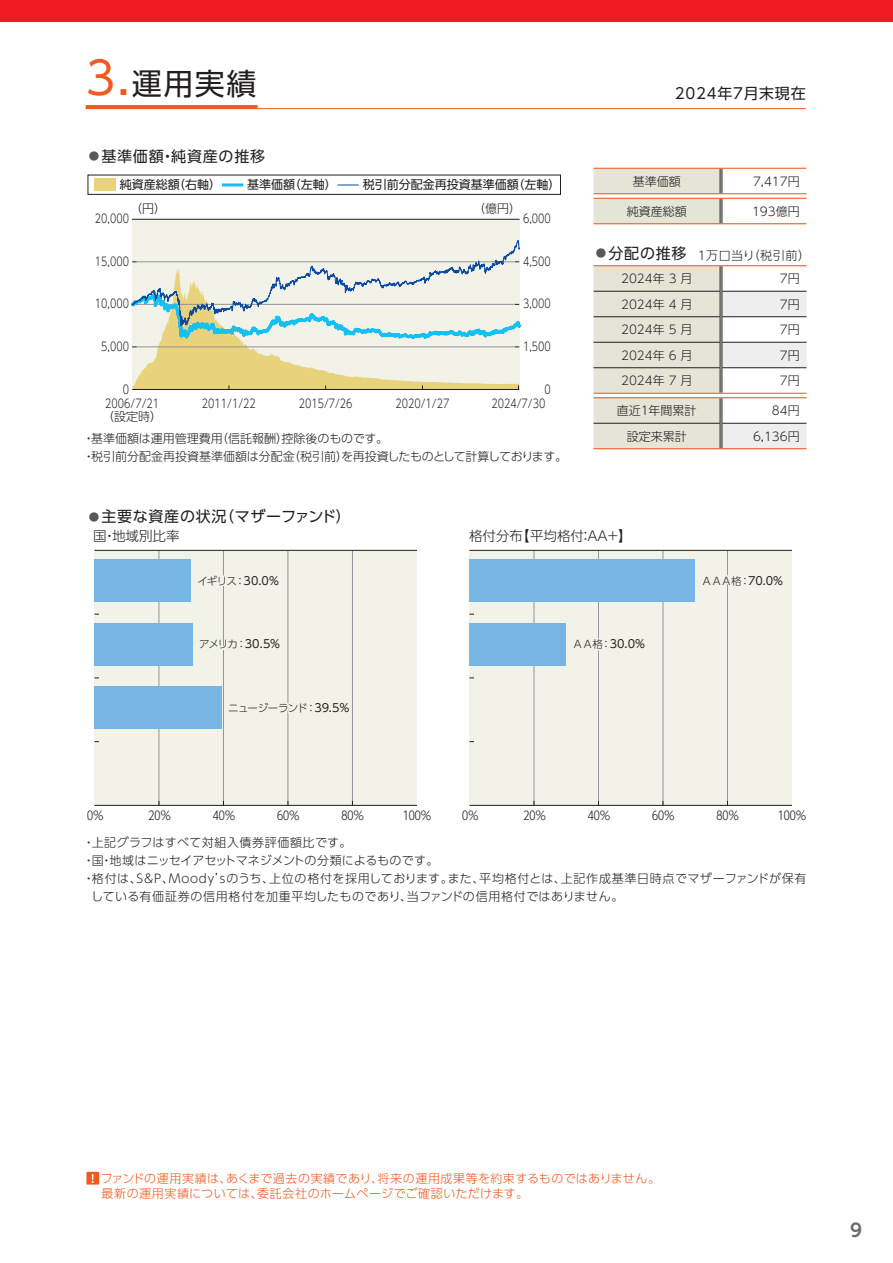
<style>
.page{position:relative;width:893px;height:1263px;background:#fff}
.page>*{position:absolute;margin:0;border:0;box-sizing:border-box;transform-origin:0 0}
.t1{font:30px "UD Shin Go Pro";color:#231f20}
.t2{font:700 18px "UD Shin Go Pro De";color:#6c6d70}
.t3{font:15px "UD Shin Go Pro";letter-spacing:.05em;color:#231f20}
.t4{font:300 13.5px "UD Shin Go Pro";color:#231f20}
.t5{font:300 12px/22px "UD Shin Go Pro";color:#231f20}
.t6{font:300 12px "UD Shin Go Pro";color:#231f20;scale:.8 1}
.t7{font:300 12px/15px "UD Shin Go Pro";letter-spacing:.03em;color:#f15921}
.t8{font:300 12px "UD Shin Go Pro";letter-spacing:.045em;color:#231f20}
.t9{font:300 12px "UD Shin Go Pro";letter-spacing:.04em;color:#231f20}
.t10{font:12px "UD Shin Go Pro";color:#231f20}
.t11{font:300 12px "UD Shin Go Pro";letter-spacing:.035em;color:#231f20}
.t12{font:11.25px "UD Shin Go Pro";color:#231f20}
.t13{font:300 10.5px "UD Shin Go Pro";letter-spacing:-.07em;color:#231f20}
.t14{font:300 10.5px "UD Shin Go Pro";letter-spacing:-.04em;color:#231f20}
.s1{font-size:45px;color:#f15921}
.s2{font-size:10.5px;color:#57585a}
.s3{font-weight:400;font-size:15px}
.s4{font-weight:400;font-size:11.25px}
.s5{font-weight:300;font-size:10.5px}
</style>
<div class="page">
<div style="left:0;top:0;width:893px;height:21px;background:#ee1d23"></div>
<svg style="left:130px;top:218px;width:391px;height:172px;background:#e0d5a6"></svg>
<svg style="left:131px;top:223px;width:389px;height:141px;background:#dfe7dd"></svg>
<div style="left:88px;top:175px;width:473px;height:20px;border:1px solid #231f20"></div>
<div style="left:94px;top:178px;width:22px;height:13px;background:#e8d27b"></div>
<svg style="left:338px;top:185px;width:21px;height:1px"></svg>
<hr style="left:222px;top:183px;width:21px;height:3px;background:#15c0f2">
<svg style="left:593px;top:169px;width:130px;height:54px;background:#e5e1d5"></svg>
<hr style="left:593px;top:168px;width:128px;height:1px;background:#f15921">
<hr style="left:721px;top:168px;width:85px;height:1px;background:#f15921">
<hr style="left:593px;top:193px;width:128px;height:1px;background:#f15921">
<hr style="left:721px;top:193px;width:85px;height:1px;background:#f15921">
<hr style="left:593px;top:198px;width:128px;height:1px;background:#f15921">
<hr style="left:721px;top:198px;width:85px;height:1px;background:#f15921">
<hr style="left:593px;top:223px;width:128px;height:1px;background:#f15921">
<hr style="left:721px;top:223px;width:85px;height:1px;background:#f15921">
<svg style="left:593px;top:266px;width:213px;height:182px"></svg>
<hr style="left:593px;top:397px;width:128px;height:1px;background:#f15921">
<hr style="left:721px;top:397px;width:85px;height:1px;background:#f15921">
<hr style="left:593px;top:448px;width:128px;height:1px;background:#f15921">
<hr style="left:721px;top:448px;width:85px;height:1px;background:#f15921">
<hr style="left:593px;top:265px;width:128px;height:1px;background:#f15921">
<hr style="left:721px;top:265px;width:85px;height:1px;background:#f15921">
<hr style="left:593px;top:393px;width:128px;height:1px;background:#f15921">
<hr style="left:721px;top:393px;width:85px;height:1px;background:#f15921">
<div style="left:94px;top:550px;width:323px;height:255px;background:#f2f2e9"></div>
<hr style="left:159px;top:550px;width:1px;height:255px;background:#939598">
<hr style="left:223px;top:550px;width:1px;height:255px;background:#939598">
<hr style="left:288px;top:550px;width:1px;height:255px;background:#939598">
<hr style="left:352px;top:550px;width:1px;height:255px;background:#939598">
<div style="left:94px;top:559px;width:97px;height:42px;background:#77b6e4"></div>
<div style="left:94px;top:623px;width:99px;height:42px;background:#77b6e4"></div>
<div style="left:94px;top:687px;width:128px;height:42px;background:#77b6e4"></div>
<svg style="left:287px;top:698px;width:2px;height:18px"></svg>
<hr style="left:94px;top:805px;width:323px;height:1px;background:#231f20">
<hr style="left:94px;top:550px;width:323px;height:1px;background:#231f20">
<div style="left:469px;top:550px;width:323px;height:255px;background:#f2f2e9"></div>
<hr style="left:534px;top:550px;width:1px;height:255px;background:#939598">
<hr style="left:598px;top:550px;width:1px;height:255px;background:#939598">
<hr style="left:663px;top:550px;width:1px;height:255px;background:#939598">
<hr style="left:727px;top:550px;width:1px;height:255px;background:#939598">
<div style="left:469px;top:559px;width:226px;height:42px;background:#77b6e4"></div>
<div style="left:469px;top:623px;width:97px;height:42px;background:#77b6e4"></div>
<svg style="left:598px;top:638px;width:1px;height:13px"></svg>
<hr style="left:469px;top:805px;width:323px;height:1px;background:#231f20">
<hr style="left:469px;top:550px;width:323px;height:1px;background:#231f20">
<div style="left:86px;top:1172px;width:13px;height:12px;background:#f15921"></div>
<svg style="left:92px;top:1174px;width:2px;height:9px"></svg>
<hr style="left:86px;top:108px;width:720px;height:1px;background:#f15921">
<svg style="left:86px;top:105px;width:172px;height:4px"></svg>
<h1 class="t1" style="left:86px;top:59px;width:172px"><span class="s1">3.</span>運用実績</h1>
<p class="t3" style="left:89px;top:144px;width:178px"><span class="s2">●</span> 基準価額・純資産の推移</p>
<p class="t10" style="left:120px;top:175px;width:103px">純資産総額（右軸）</p>
<p class="t10" style="left:247px;top:175px;width:91px">基準価額（左軸）</p>
<p class="t10" style="left:363px;top:175px;width:199px">税引前分配金再投資基準価額（左軸）</p>
<p class="t6" style="left:95px;top:209px;width:44px">20,000</p>
<p class="t5" style="left:130px;top:197px;width:37px">（円）</p>
<p class="t5" style="left:473px;top:197px;width:49px">（億円）</p>
<p class="t6" style="left:523px;top:209px;width:36px">6,000</p>
<p class="t6" style="left:95px;top:252px;width:44px">15,000</p>
<p class="t6" style="left:523px;top:252px;width:36px">4,500</p>
<p class="t6" style="left:95px;top:294px;width:44px">10,000</p>
<p class="t6" style="left:523px;top:294px;width:36px">3,000</p>
<p class="t6" style="left:101px;top:337px;width:36px">5,000</p>
<p class="t6" style="left:123px;top:379px;width:9px">0</p>
<p class="t6" style="left:523px;top:337px;width:36px">1,500</p>
<p class="t6" style="left:545px;top:379px;width:9px">0</p>
<p class="t6" style="left:105px;top:394px;width:69px">2006/7/21</p>
<p class="t6" style="left:202px;top:394px;width:69px">2011/1/22</p>
<p class="t6" style="left:299px;top:394px;width:69px">2015/7/26</p>
<p class="t6" style="left:395px;top:394px;width:69px">2020/1/27</p>
<p class="t6" style="left:491px;top:394px;width:69px">2024/7/30</p>
<p class="t5" style="left:83px;top:404px;width:307px;text-indent:19px">（設定時）<br>・基準価額は運用管理費用（信託報酬）控除後のものです。</p>
<p class="t5" style="left:83px;top:445px;width:486px">・税引前分配金再投資基準価額は分配金（税引前）を再投資したものとして計算しております。</p>
<p class="t3" style="left:675px;top:81px;width:132px">2024年7月末現在</p>
<p class="t5" style="left:633px;top:170px;width:49px">基準価額</p>
<p class="t5" style="left:753px;top:170px;width:48px">7,417円</p>
<p class="t5" style="left:627px;top:200px;width:61px">純資産総額</p>
<p class="t5" style="left:752px;top:200px;width:49px">193億円</p>
<p class="t5" style="left:621px;top:243px;width:190px;line-height:23.5px;text-indent:-25px"><sup>●</sup> <span class="s3">分配の推移</span> １万口当り（税引前）<br>2024年 3 月</p>
<p class="t5" style="left:780px;top:267px;width:21px">7円</p>
<p class="t5" style="left:621px;top:293px;width:73px">2024年 4 月</p>
<p class="t5" style="left:780px;top:293px;width:21px">7円</p>
<p class="t5" style="left:621px;top:318px;width:73px">2024年 5 月</p>
<p class="t5" style="left:780px;top:318px;width:21px">7円</p>
<p class="t5" style="left:621px;top:344px;width:73px">2024年 6 月</p>
<p class="t5" style="left:780px;top:344px;width:21px">7円</p>
<p class="t5" style="left:621px;top:369px;width:73px">2024年 7 月</p>
<p class="t5" style="left:780px;top:369px;width:21px">7円</p>
<p class="t5" style="left:617px;top:399px;width:81px">直近１年間累計</p>
<p class="t5" style="left:772px;top:399px;width:29px">84円</p>
<p class="t5" style="left:627px;top:425px;width:61px">設定来累計</p>
<p class="t5" style="left:753px;top:425px;width:48px">6,136円</p>
<p class="t3" style="left:89px;top:504px;width:264px"><span class="s2">●</span> 主要な資産の状況（マザーファンド）</p>
<p class="t4" style="left:93px;top:525px;width:88px">国・地域別比率</p>
<p class="t4" style="left:469px;top:525px;width:164px">格付分布【平均格付：ＡＡ＋】</p>
<p class="t13" style="left:198px;top:572px;width:83px">イギリス：<span class="s4">30.0%</span></p>
<p class="t13" style="left:199px;top:636px;width:82px">アメリカ：<span class="s4">30.5%</span></p>
<p class="t14" style="left:228px;top:700px;width:123px">ニュージーランド：<span class="s4">39.5%</span></p>
<p class="t12" style="left:573px;top:635px;width:74px"><span class="s5">ＡＡ格：</span>30.0%</p>
<p class="t13" style="left:702px;top:572px;width:83px">ＡＡＡ格：<span class="s4">70.0%</span></p>
<p class="t5" style="left:87px;top:804px;width:18px">0%</p>
<p class="t5" style="left:149px;top:804px;width:24px">20%</p>
<p class="t5" style="left:213px;top:804px;width:24px">40%</p>
<p class="t5" style="left:277px;top:804px;width:24px">60%</p>
<p class="t5" style="left:341px;top:804px;width:24px">80%</p>
<p class="t5" style="left:403px;top:804px;width:30px">100%</p>
<p class="t5" style="left:462px;top:804px;width:18px">0%</p>
<p class="t5" style="left:524px;top:804px;width:24px">20%</p>
<p class="t5" style="left:588px;top:804px;width:24px">40%</p>
<p class="t5" style="left:652px;top:804px;width:24px">60%</p>
<p class="t5" style="left:716px;top:804px;width:24px">80%</p>
<p class="t5" style="left:778px;top:804px;width:30px">100%</p>
<p class="t11" style="left:83px;top:833px;width:270px">・上記グラフはすべて対組入債券評価額比です。</p>
<p class="t5" style="left:83px;top:849px;width:357px">・国・地域はニッセイアセットマネジメントの分類によるものです。</p>
<p class="t8" style="left:83px;top:869px;width:725px">・格付は、S&amp;P、Moody’sのうち、上位の格付を採用しております。また、平均格付とは、上記作成基準日時点でマザーファンドが保有</p>
<p class="t9" style="left:91px;top:887px;width:534px">している有価証券の信用格付を加重平均したものであり、当ファンドの信用格付ではありません。</p>
<p class="t7" style="left:101px;top:1170px;width:561px">ファンドの運用実績は、あくまで過去の実績であり、将来の運用成果等を約束するものではありません。最新の運用実績については、委託会社のホームページでご確認いただけます。</p>
<h2 class="t2" style="left:850px;top:1215px;width:13px">9</h2>
</div>
